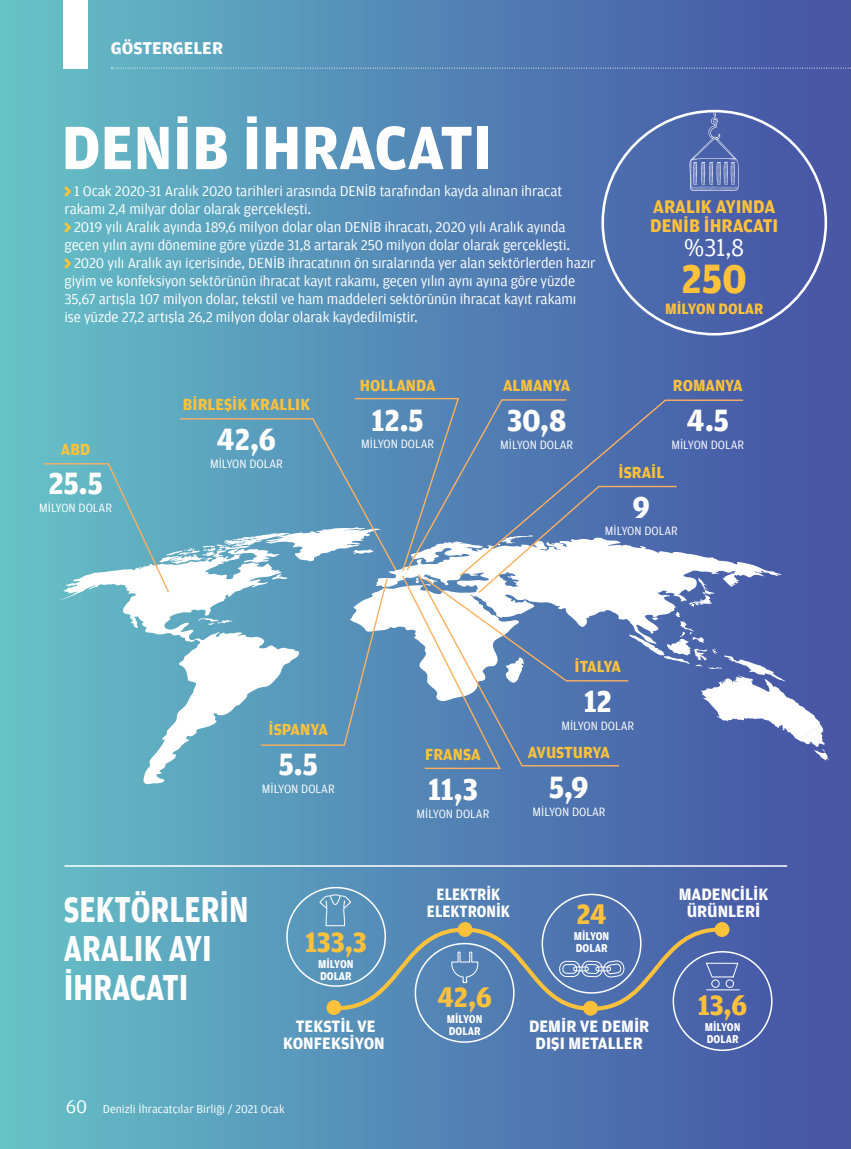
<style>
.page{position:relative;width:851px;height:1149px;background:#fff}
.page>*{position:absolute;margin:0;border:0;box-sizing:border-box;transform-origin:0 0}
.t1{font:700 64.95px "Amplitude Bold Z";color:#fff;scale:.94 1}
.t2{font:700 43.2px "Amplitude Bold Z";color:#fec13b;scale:.94 1}
.t3{font:700 37.95px/38.7px "Amplitude Bold Z";color:#fff;scale:.8 1}
.t4{font:700 32.55px "Amplitude Bold Z";color:#fff;scale:.94 1}
.t5{font:700 30px "Amplitude Bold Z";color:#fec13b;scale:.94 1}
.t6{font:26.1px "Amplitude Book Z";color:#fff;scale:.94 1}
.t7{font:700 19.35px/18.8px "Amplitude Bold Z";color:#fec13b;scale:.94 1}
.t8{font:700 18px "Amplitude Bold Z";color:#fff}
.t9{font:700 17.4px/17px "Amplitude Bold Z";color:#fff;text-align:center;scale:.94 1}
.t10{font:700 17.4px/17px "Amplitude Bold Z";color:#fff;text-align:center;scale:.86 1}
.t11{font:700 16.95px "Amplitude Bold Z";color:#fec13b;scale:.94 1}
.t12{font:700 15.9px "Amplitude Bold Z";color:#fec13b;scale:.94 1}
.t13{font:15px/18px "Amplitude Book Z";letter-spacing:-.01em;color:#fff}
.t14{font:12.75px "Amplitude Book Z";color:#fff;scale:.94 1}
.t15{font:700 12px/12px "Amplitude Bold Z";color:#fff;scale:.88 1}
.t16{font:12px "Amplitude Book Z";color:#fff}
.s1{font-size:19.5px}
</style>
<div class="page">
<div style="left:0;top:0;width:850px;height:1148px;background:linear-gradient(to right,#64c0c7,#4752a5)"></div>
<div style="left:64px;top:0;width:24px;height:68px;background:#fff"></div>
<svg style="left:111px;top:68px;width:740px;height:1px"></svg>
<svg style="left:65px;top:186px;width:6px;height:10px"></svg>
<svg style="left:65px;top:222px;width:6px;height:10px"></svg>
<svg style="left:65px;top:258px;width:6px;height:10px"></svg>
<svg style="left:689px;top:112px;width:49px;height:79px;background:#6277b5"></svg>
<svg style="left:59px;top:769px;width:240px;height:15px;background:#67aec4"></svg>
<svg style="left:43px;top:397px;width:785px;height:372px;background:#6f9ec1"></svg>
<svg style="left:458px;top:398px;width:286px;height:179px;background:#6984b7"></svg>
<svg style="left:416px;top:572px;width:204px;height:195px"></svg>
<hr style="left:64px;top:865px;width:723px;height:1px;background:#fff">
<div style="left:326px;top:999px;width:15px;height:15px;background:#fec13b;border-radius:50%"></div>
<div style="left:583px;top:1000px;width:15px;height:15px;background:#fec13b;border-radius:50%"></div>
<svg style="left:319px;top:894px;width:420px;height:118px;background:#5f82ae"></svg>
<p class="t8" style="left:111px;top:38px;width:114px">GÖSTERGELER</p>
<h1 class="t1" style="left:62px;top:111px;width:460px">DENİB İHRACATI</h1>
<p class="t13" style="left:64px;top:182px;width:499px;text-indent:10px">1 Ocak 2020-31 Aralık 2020 tarihleri arasında DENİB tarafından kayda alınan ihracat rakamı 2,4 milyar dolar olarak gerçekleşti.</p>
<p class="t13" style="left:74px;top:218px;width:493px">2019 yılı Aralık ayında 189,6 milyon dolar olan DENİB ihracatı, 2020 yılı Aralık ayında</p>
<p class="t13" style="left:64px;top:236px;width:507px">geçen yılın aynı dönemine göre yüzde 31,8 artarak 250 milyon dolar olarak gerçekleşti.</p>
<p class="t13" style="left:74px;top:254px;width:523px">2020 yılı Aralık ayı içerisinde, DENİB ihracatının ön sıralarında yer alan sektörlerden hazır</p>
<p class="t13" style="left:64px;top:272px;width:512px">giyim ve konfeksiyon sektörünün ihracat kayıt rakamı, geçen yılın aynı ayına göre yüzde</p>
<p class="t13" style="left:64px;top:290px;width:513px">35,67 artışla 107 milyon dolar, tekstil ve ham maddeleri sektörünün ihracat kayıt rakamı</p>
<p class="t13" style="left:64px;top:308px;width:355px">ise yüzde 27,2 artışla 26,2 milyon dolar olarak kaydedilmiştir.</p>
<p class="t7" style="left:650px;top:198px;width:138px">ARALIK AYINDA<br>DENİB İHRACATI</p>
<h3 class="t6" style="left:684px;top:233px;width:65px">%31,8</h3>
<h2 class="t2" style="left:681px;top:254px;width:71px">250</h2>
<p class="t12" style="left:665px;top:300px;width:106px">MILYON DOLAR</p>
<p class="t11" style="left:61px;top:439px;width:33px">ABD</p>
<h3 class="t4" style="left:48px;top:465px;width:59px">25.5</h3>
<p class="t14" style="left:39px;top:500px;width:79px">MI LYON DOLAR</p>
<p class="t11" style="left:183px;top:395px;width:137px">BİRLEŞİK KRALLIK</p>
<h3 class="t4" style="left:217px;top:421px;width:65px">42,6</h3>
<p class="t14" style="left:210px;top:456px;width:79px">MI LYON DOLAR</p>
<p class="t11" style="left:360px;top:375px;width:82px">HOLLANDA</p>
<p class="t11" style="left:672px;top:376px;width:76px">ROMANYA</p>
<p class="t11" style="left:503px;top:376px;width:73px">ALMANYA</p>
<h3 class="t4" style="left:371px;top:401px;width:57px">12.5</h3>
<p class="t14" style="left:361px;top:437px;width:79px">MI LYON DOLAR</p>
<h3 class="t4" style="left:507px;top:402px;width:64px">30,8</h3>
<p class="t14" style="left:500px;top:437px;width:79px">MI LYON DOLAR</p>
<p class="t11" style="left:618px;top:462px;width:50px">İSRAİL</p>
<h3 class="t4" style="left:686px;top:402px;width:46px">4.5</h3>
<p class="t14" style="left:671px;top:437px;width:79px">MI LYON DOLAR</p>
<h3 class="t4" style="left:632px;top:488px;width:20px">9</h3>
<p class="t14" style="left:605px;top:523px;width:79px">MI LYON DOLAR</p>
<p class="t11" style="left:268px;top:720px;width:65px">İSPANYA</p>
<h3 class="t4" style="left:279px;top:746px;width:43px">5.5</h3>
<p class="t14" style="left:262px;top:781px;width:79px">MI LYON DOLAR</p>
<p class="t11" style="left:574px;top:657px;width:51px">İTALYA</p>
<h3 class="t4" style="left:583px;top:683px;width:32px">12</h3>
<p class="t14" style="left:561px;top:718px;width:79px">MI LYON DOLAR</p>
<p class="t11" style="left:425px;top:744px;width:61px">FRANSA</p>
<p class="t11" style="left:528px;top:743px;width:89px">AVUSTURYA</p>
<h3 class="t4" style="left:428px;top:770px;width:54px">11,3</h3>
<p class="t14" style="left:416px;top:806px;width:79px">MI LYON DOLAR</p>
<h3 class="t4" style="left:549px;top:769px;width:44px">5,9</h3>
<p class="t14" style="left:532px;top:804px;width:79px">MI LYON DOLAR</p>
<h3 class="t3" style="left:64px;top:890px;width:233px">SEKTÖRLERIN<br>ARALIK AYI<br>IHRACATI</h3>
<h3 class="t5" style="left:305px;top:924px;width:67px">133,3</h3>
<p class="t15" style="left:318px;top:957px;width:42px">MILYON<br>DOLAR</p>
<p class="t10" style="left:427px;top:885px;width:98px">ELEKTRİK<br>ELEKTRONİK</p>
<p class="t9" style="left:678px;top:885px;width:97px">MADENCİLİK<br>ÜRÜNLERİ</p>
<h3 class="t5" style="left:576px;top:897px;width:34px">24</h3>
<p class="t15" style="left:574px;top:929px;width:42px">MILYON<br>DOLAR</p>
<h3 class="t5" style="left:437px;top:979px;width:60px">42,6</h3>
<p class="t15" style="left:447px;top:1012px;width:42px">MILYON<br>DOLAR</p>
<p class="t9" style="left:283px;top:1017px;width:109px">TEKSTİL VE<br>KONFEKSİYON</p>
<p class="t9" style="left:529px;top:1017px;width:129px">DEMİR VE DEMİR<br>DIŞI METALLER</p>
<h3 class="t5" style="left:697px;top:988px;width:54px">13,6</h3>
<p class="t15" style="left:704px;top:1021px;width:42px">MILYON<br>DOLAR</p>
<p class="t16" style="left:66px;top:1101px;width:220px"><span class="s1">60</span> Denizli İhracatçılar Birliği / 2021 Ocak</p>
</div>
